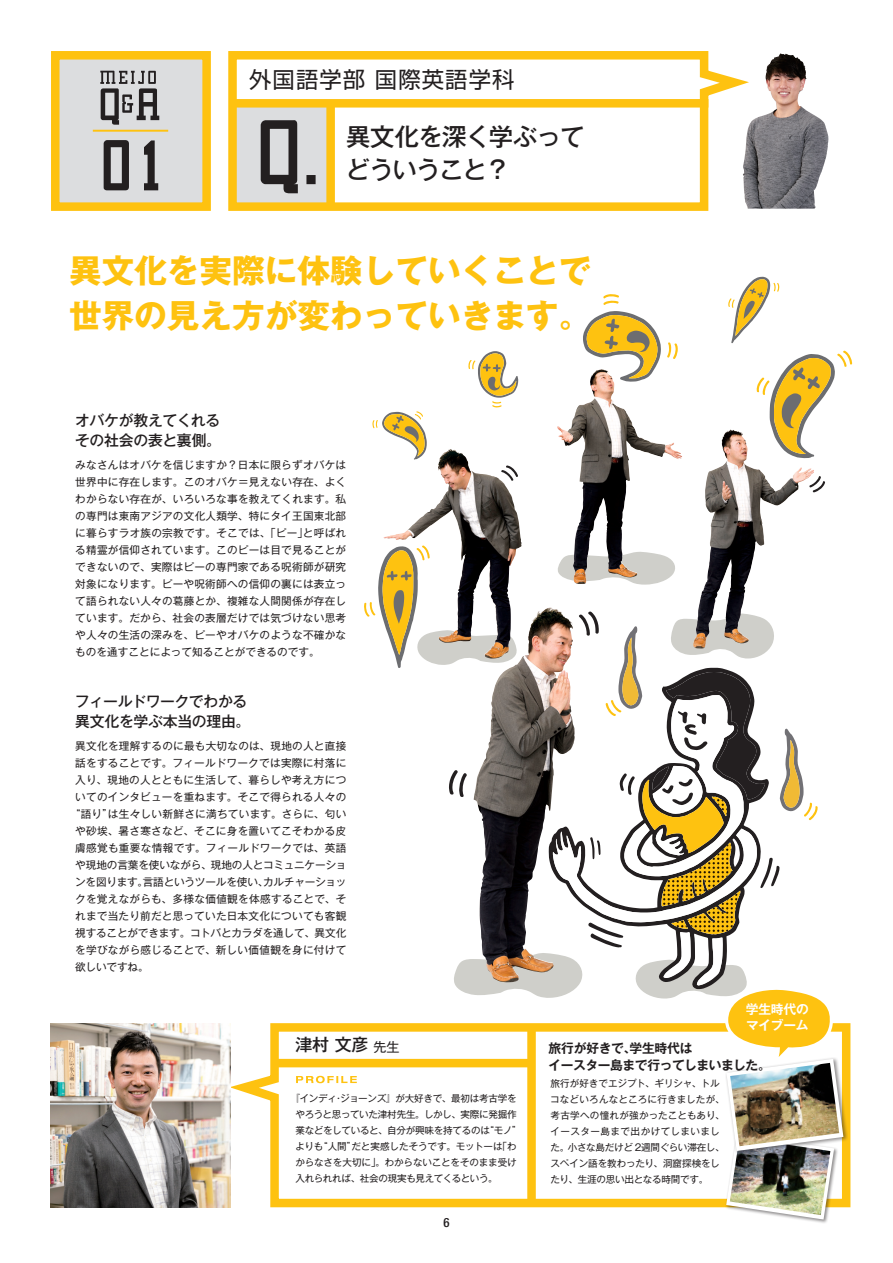
<style>
.page{position:relative;width:893px;height:1263px;background:#fff}
.page>*{position:absolute;margin:0;border:0;box-sizing:border-box;transform-origin:0 0}
.t1{font:700 32.7px/44.8px "Gothic MB101 Pro";color:#fec210}
.t2{font:500 24.45px/33px "Gothic MB101 Pro";letter-spacing:-.03em;color:#231f20}
.t3{font:22.35px "Shin Go Pro";letter-spacing:.05em;color:#231f20}
.t4{font:500 16.95px "Gothic MB101 Pro";color:#231f20}
.t5{font:500 14.85px/20.2px "Gothic MB101 Pro";letter-spacing:-.025em;color:#231f20}
.t6{font:700 12.75px/17px "Gothic MB101 Pro De";letter-spacing:-.03em;color:#231f20}
.t7{font:700 12.75px/15.9px "Gothic MB101 Pro De";letter-spacing:-.02em;color:#fff}
.t8{font:500 condensed 12.75px "Helvetica Neue";color:#231f20}
.t9{font:10.65px/17px "Gothic MB101 Pro";letter-spacing:.02em;color:#231f20;text-align:justify}
.t10{font:10.65px "Gothic MB101 Pro";letter-spacing:-.015em;color:#231f20}
.t11{font:10.65px "Gothic MB101 Pro";letter-spacing:-.02em;color:#231f20}
.t12{font:9.6px/15.9px "Gothic MB101 Pro";letter-spacing:-.02em;color:#231f20}
.s1{font-weight:400;font-size:13.05px}
</style>
<div class="page">
<svg style="left:231px;top:1023px;width:620px;height:185px"></svg>
<svg style="left:228px;top:51px;width:514px;height:160px"></svg>
<div style="left:51px;top:51px;width:160px;height:160px;background:#dcdddf;border:9px solid #fec210"></div>
<img style="left:705px;top:430px;width:25px;height:115px">
<svg style="left:809px;top:476px;width:16px;height:16px"></svg>
<svg style="left:757px;top:351px;width:95px;height:107px"></svg>
<svg style="left:728px;top:277px;width:51px;height:66px"></svg>
<svg style="left:501px;top:465px;width:17px;height:16px"></svg>
<img style="left:384px;top:449px;width:66px;height:91px">
<img style="left:557px;top:382px;width:44px;height:134px">
<svg style="left:603px;top:294px;width:16px;height:11px"></svg>
<svg style="left:667px;top:342px;width:11px;height:17px"></svg>
<svg style="left:583px;top:311px;width:78px;height:71px"></svg>
<svg style="left:468px;top:351px;width:50px;height:57px"></svg>
<svg style="left:372px;top:411px;width:55px;height:49px"></svg>
<div style="left:725px;top:1132px;width:113px;height:92px;background:#231f20;opacity:.5"></div>
<img style="left:51px;top:1023px;width:180px;height:185px">
<div style="left:725px;top:1057px;width:123px;height:99px;background:#231f20;opacity:.5"></div>
<svg style="left:364px;top:545px;width:479px;height:674px"></svg>
<img style="left:730px;top:1063px;width:109px;height:83px">
<img style="left:742px;top:54px;width:86px;height:155px">
<svg style="left:261px;top:120px;width:55px;height:73px;background:#8f8e90"></svg>
<hr style="left:93px;top:130px;width:75px;height:2px;background:#fec210">
<svg style="left:100px;top:71px;width:59px;height:54px"></svg>
<svg style="left:104px;top:140px;width:54px;height:50px"></svg>
<svg style="left:296px;top:1076px;width:61px;height:7px"></svg>
<h3 class="t3" style="left:249px;top:61px;width:267px">外国語学部 国際英語学科</h3>
<h2 class="t2" style="left:346px;top:117px;width:240px">異文化を深く学ぶってどういうこと？</h2>
<h1 class="t1" style="left:69px;top:244px;width:524px">異文化を実際に体験していくことで世界の見え方が変わっていきます。</h1>
<h3 class="t5" style="left:75px;top:408px;width:147px">オバケが教えてくれるその社会の表と裏側。</h3>
<p class="t9" style="left:75px;top:455px;width:272px">みなさんはオバケを信じますか？日本に限らずオバケは世界中に存在します。このオバケ＝見えない存在、よくわからない存在が、いろいろな事を教えてくれます。私の専門は東南アジアの文化人類学、特にタイ王国東北部に暮らすラオ族の宗教です。そこでは、「ピー」と呼ばれる精霊が信仰されています。このピーは目で見ることができないので、実際はピーの専門家である呪術師が研究対象になります。ピーや呪術師への信仰の裏には表立って語られない人々の葛藤とか、複雑な人間関係が存在しています。だから、社会の表層だけでは気づけない思考や人々の生活の深みを、ピーやオバケのような不確かなものを通すことによって知ることができるのです。</p>
<h3 class="t5" style="left:75px;top:689px;width:177px">フィールドワークでわかる異文化を学ぶ本当の理由。</h3>
<p class="t9" style="left:75px;top:736px;width:273px">異文化を理解するのに最も大切なのは、現地の人と直接</p>
<p class="t9" style="left:75px;top:753px;width:273px">話をすることです。フィールドワークでは実際に村落に</p>
<p class="t9" style="left:75px;top:770px;width:273px">入り、現地の人とともに生活して、暮らしや考え方につ</p>
<p class="t9" style="left:75px;top:787px;width:273px">いてのインタビューを重ねます。そこで得られる人々の</p>
<p class="t9" style="left:70px;top:804px;width:278px">“語り”は生々しい新鮮さに満ちています。さらに、匂い</p>
<p class="t9" style="left:75px;top:821px;width:273px">や砂埃、暑さ寒さなど、そこに身を置いてこそわかる皮</p>
<p class="t9" style="left:75px;top:838px;width:273px">膚感覚も重要な情報です。フィールドワークでは、英語</p>
<p class="t10" style="left:75px;top:856px;width:273px">や現地の言葉を使いながら、現地の人とコミュニケーショ</p>
<p class="t11" style="left:75px;top:873px;width:273px">ンを図ります。言語というツールを使い、カルチャーショッ</p>
<p class="t9" style="left:75px;top:889px;width:273px">クを覚えながらも、多様な価値観を体感することで、そ</p>
<p class="t9" style="left:75px;top:906px;width:273px">れまで当たり前だと思っていた日本文化についても客観</p>
<p class="t10" style="left:75px;top:924px;width:272px">視することができます。コトバとカラダを通して、異文化</p>
<p class="t9" style="left:75px;top:940px;width:273px">を学びながら感じることで、新しい価値観を身に付けて</p>
<p class="t9" style="left:75px;top:957px;width:75px">欲しいですね。</p>
<h3 class="t4" style="left:295px;top:1031px;width:105px">津村 文彦<span class="s1">先生</span></h3>
<p class="t12" style="left:295px;top:1089px;width:228px;text-indent:-5px">『インディ・ジョーンズ』が大好きで、最初は考古学をやろうと思っていた津村先生。しかし、実際に発掘作業などをしていると、自分が興味を持てるのは“モノ”よりも“人間”だと実感したそうです。モットーは「わからなさを大切に」。わからないことをそのまま受け入れられれば、社会の現実も見えてくるという。</p>
<p class="t8" style="left:443px;top:1215px;width:8px">6</p>
<p class="t7" style="left:746px;top:1000px;width:65px">学生時代のマイブーム</p>
<p class="t6" style="left:548px;top:1038px;width:224px">旅行が好きで、学生時代は<br>イースター島まで行ってしまいました。</p>
<p class="t12" style="left:550px;top:1074px;width:176px">旅行が好きでエジプト、ギリシャ、トルコなどいろんなところに行きましたが、考古学への憧れが強かったこともあり、イースター島まで出かけてしまいました。小さな島だけど 2週間ぐらい滞在し、スペイン語を教わったり、洞窟探検をしたり、生涯の思い出となる時間です。</p>
</div>
